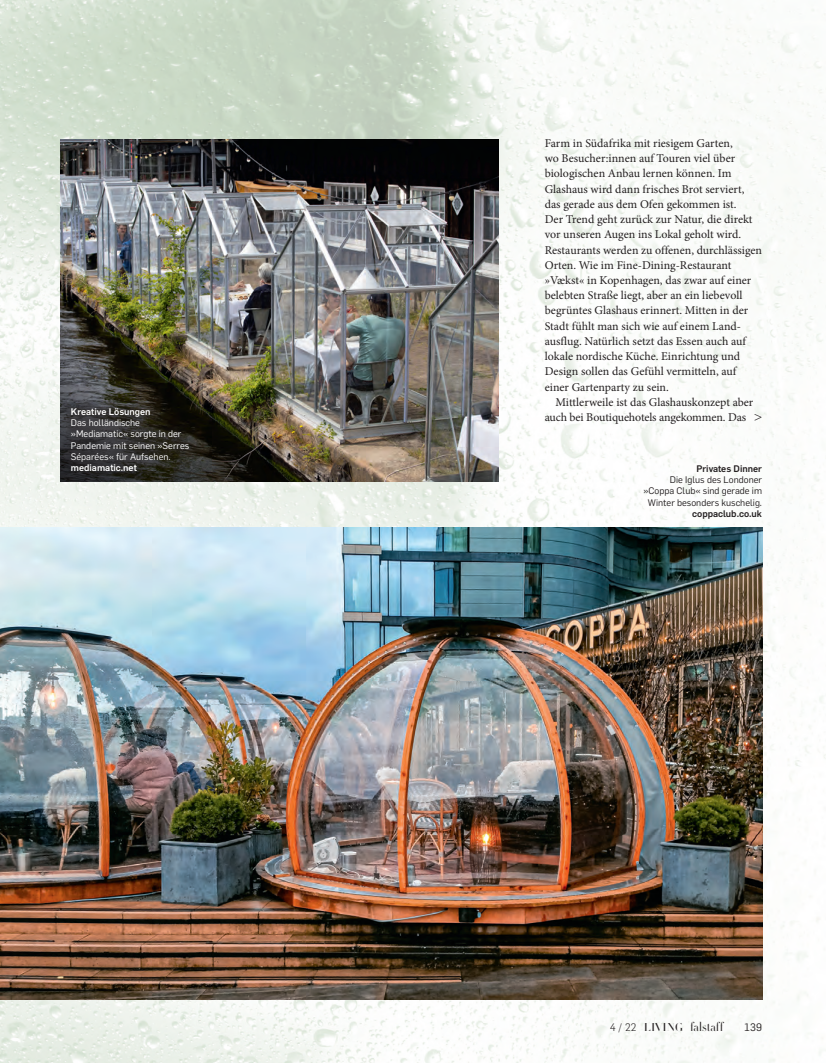
<style>
.page{position:relative;width:826px;height:1063px;background:#fff}
.page>*{position:absolute;margin:0;border:0;box-sizing:border-box;transform-origin:0 0}
.t1{font:300 15px "Flama";color:#231f20}
.t2{font:300 12.5px "HTF Didot L96";letter-spacing:.01em;color:#231f20}
.Lauftetxt_IA{font:12px/15.2px "Minion Pro";color:#231f20}
.t3{font:10.62px "Flama";color:#231f20}
.t4{font:9.38px/11.2px "Flama";color:#fff}
.t5{font:9.38px/11.2px "Flama";color:#231f20;text-align:right}
.t6{font:500 9.38px "Flama";color:#fff}
.t7{font:500 9.38px "Flama";color:#231f20}
.s1{font-family:"Flama";font-size:10.62px}
.s2{font-size:11.25px}
</style>
<div class="page">
<img style="left:0;top:0;width:826px;height:1063px">
<img style="left:60px;top:139px;width:438px;height:343px">
<div style="left:60px;top:397px;width:140px;height:85px;background:#231f20;opacity:.7"></div>
<img style="left:0;top:527px;width:762px;height:472px">
<p class="Lauftetxt_IA" style="left:544px;top:136px;width:219px">Farm in Südafrika mit riesigem Garten,<br>wo Besucher:innen auf Touren viel über biologischen Anbau lernen können. Im Glashaus wird dann frisches Brot serviert, das gerade aus dem Ofen gekommen ist.<br>Der Trend geht zurück zur Natur, die direkt vor unseren Augen ins Lokal geholt wird.<br>Restaurants werden zu offenen, durchlässigen Orten. Wie im Fine-Dining-Restaurant »Vækst« in Kopenhagen, das zwar auf einer belebten Straße liegt, aber an ein liebevoll begrüntes Glashaus erinnert. Mitten in der Stadt fühlt man sich wie auf einem Land&shy;ausflug. Natürlich setzt das Essen auch auf lokale nordische Küche. Einrichtung und Design sollen das Gefühl vermitteln, auf einer Gartenparty zu sein.</p>
<p class="Lauftetxt_IA" style="left:544px;top:394px;width:210px;text-indent:11px">Mittlerweile ist das Glashauskonzept aber auch bei Boutiquehotels angekommen. Das</p>
<p class="t6" style="left:71px;top:405px;width:81px">Kreative Lösungen</p>
<p class="t4" style="left:71px;top:417px;width:120px">Das holländische »Mediamatic« sorgte in der<br>Pandemie mit seinen »Serres<br>Séparées« für Aufsehen.</p>
<p class="t6" style="left:71px;top:461px;width:67px">mediamatic.net</p>
<p class="t7" style="left:696px;top:462px;width:67px">Privates Dinner</p>
<p class="t5" style="left:643px;top:474px;width:120px">Die Iglus des Londoner »Coppa Club« sind gerade im<br>Winter besonders kuschelig.</p>
<p class="t7" style="left:692px;top:507px;width:71px">coppaclub.co.uk</p>
<p class="t1" style="left:753px;top:407px;width:10px">&gt;</p>
<p class="t2" style="left:609px;top:1018px;width:115px"><span class="s1">4 / 22</span> <span class="s2">LIVING</span> falstaff</p>
<p class="t3" style="left:744px;top:1020px;width:19px">139</p>
</div>
